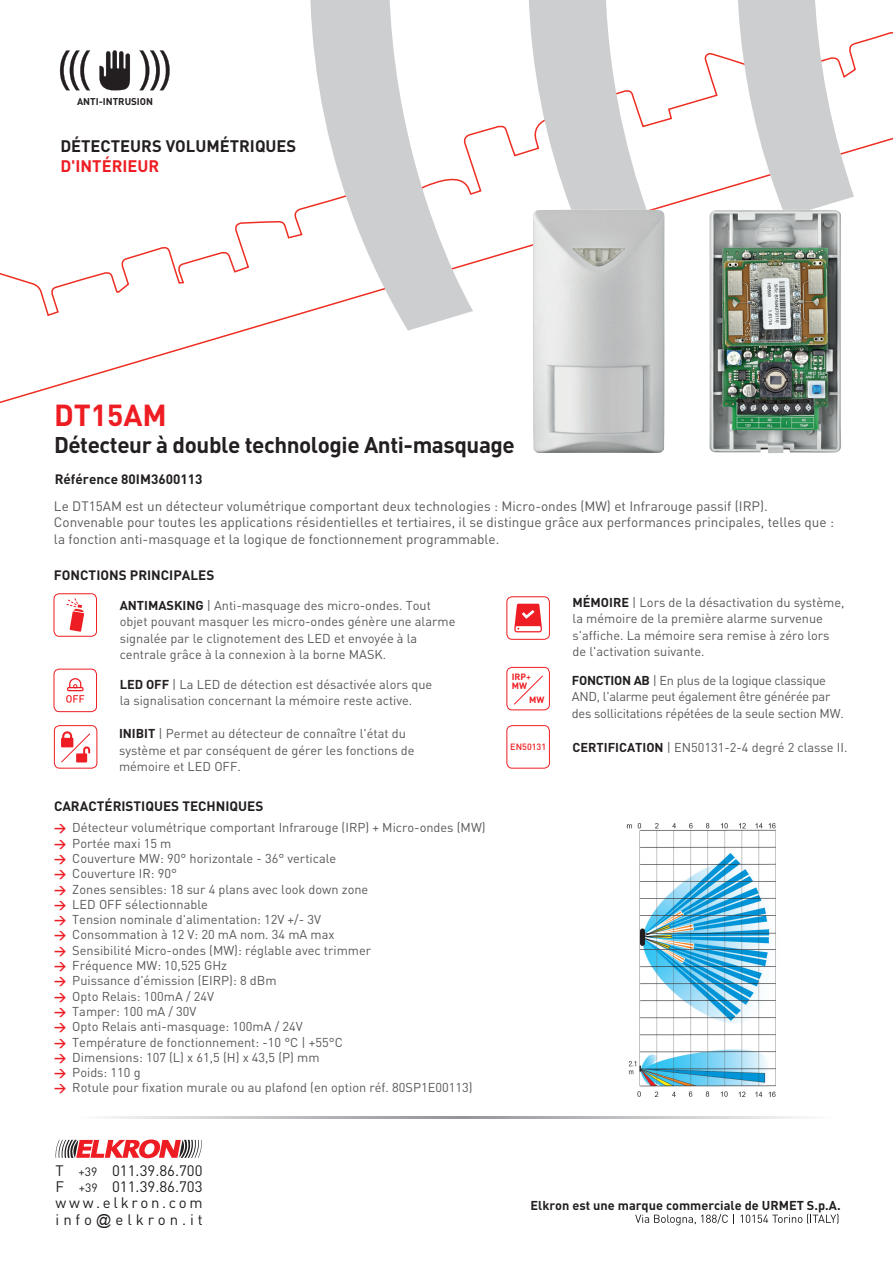
<style>
.page{position:relative;width:893px;height:1263px;background:#fff}
.page>*{position:absolute;margin:0;border:0;box-sizing:border-box;transform-origin:0 0}
.t1{font:700 30px "DIN";color:#ee1d23}
.t2{font:700 22.5px "DIN";letter-spacing:-.02em;color:#231f20}
.t3{font:700 16.5px "DIN";color:#231f20}
.t4{font:700 16.5px "DIN";color:#ee1d23}
.t5{font:15px/16.2px "DIN";letter-spacing:.18em;color:#231f20;text-align:justify}
.t6{font:13.5px/16.5px "DIN";color:#57585a}
.t7{font:700 13.5px "DIN";color:#231f20}
.t8{font:12.75px/15.3px "DIN";color:#57585a}
.t9{font:12.75px/16.5px "DIN";letter-spacing:-.02em;color:#57585a}
.t10{font:700 12.75px "DIN";color:#231f20}
.t11{font:700 9.75px "DIN";color:#231f20}
.t12{font:700 9px/9px "DIN";color:#ee1d23}
.t13{font:500 9px "DIN";color:#ee1d23}
.s1{font-weight:700;color:#231f20}
.s2{font-weight:500}
.s3{font-weight:700;font-size:12px;color:#ee1d23}
.s4{font-size:12px}
.s5{font-family:"Arial"}
</style>
<div class="page">
<div style="left:54px;top:593px;width:43px;height:44px;border:1px solid #ee1d23;border-radius:5px"></div>
<img style="left:593px;top:823px;width:209px;height:296px">
<svg style="left:56px;top:1140px;width:146px;height:18px"></svg>
<svg style="left:635px;top:1214px;width:99px;height:11px"></svg>
<svg style="left:741px;top:1213px;width:97px;height:11px"></svg>
<svg style="left:107px;top:1116px;width:695px;height:2px"></svg>
<svg style="left:59px;top:32px;width:834px;height:59px"></svg>
<svg style="left:0;top:137px;width:893px;height:267px"></svg>
<svg style="left:210px;top:0;width:263px;height:331px"></svg>
<svg style="left:443px;top:0;width:226px;height:273px"></svg>
<svg style="left:669px;top:0;width:204px;height:190px"></svg>
<div style="left:506px;top:596px;width:44px;height:44px;border:1px solid #ee1d23;border-radius:5px"></div>
<svg style="left:514px;top:604px;width:28px;height:28px"></svg>
<div style="left:60px;top:136px;width:239px;height:41px;background:#fff"></div>
<div style="left:54px;top:669px;width:43px;height:43px;border:1px solid #ee1d23;border-radius:5px"></div>
<svg style="left:66px;top:678px;width:18px;height:25px"></svg>
<img style="left:487px;top:190px;width:406px;height:264px">
<svg style="left:66px;top:598px;width:18px;height:34px"></svg>
<div style="left:54px;top:725px;width:43px;height:43px;border:1px solid #ee1d23;border-radius:5px"></div>
<svg style="left:61px;top:731px;width:30px;height:32px"></svg>
<div style="left:506px;top:667px;width:44px;height:43px;border:1px solid #ee1d23;border-radius:5px"></div>
<div style="left:506px;top:725px;width:44px;height:43px;border:1px solid #ee1d23;border-radius:5px"></div>
<svg style="left:514px;top:675px;width:29px;height:30px"></svg>
<p class="t11" style="left:77px;top:95px;width:78px">ANTI-INTRUSION</p>
<p class="t3" style="left:60px;top:136px;width:237px">DÉTECTEURS VOLUMÉTRIQUES</p>
<p class="t4" style="left:60px;top:155px;width:100px">D'INTÉRIEUR</p>
<h1 class="t1" style="left:54px;top:395px;width:114px">DT15AM</h1>
<h2 class="t2" style="left:54px;top:430px;width:462px">Détecteur à double technologie Anti-masquage</h2>
<p class="t7" style="left:55px;top:470px;width:149px">Référence 80IM3600113</p>
<p class="t6" style="left:54px;top:497px;width:782px">Le DT15AM est un détecteur volumétrique comportant deux technologies : Micro-ondes (MW) et Infrarouge passif (IRP).<br>Convenable pour toutes les applications résidentielles et tertiaires, il se distingue grâce aux performances principales, telles que : la fonction anti-masquage et la logique de fonctionnement programmable.</p>
<p class="t7" style="left:54px;top:566px;width:162px">FONCTIONS PRINCIPALES</p>
<p class="t8" style="left:120px;top:596px;width:337px;line-height:16.5px"><span class="s1">ANTIMASKING</span> | Anti-masquage des micro-ondes. Tout objet pouvant masquer les micro-ondes génère une alarme signalée par le clignotement des LED et envoyée à la centrale grâce à la connexion à la borne MASK.</p>
<p class="t8" style="left:573px;top:593px;width:273px;line-height:16.5px"><span class="s1">MÉMOIRE</span> | Lors de la désactivation du système, la mémoire de la première alarme survenue s'affiche. La mémoire sera remise à zéro lors de l'activation suivante.</p>
<p class="t12" style="left:512px;top:672px;width:21px">IRP<span class="s2">+<br></span>MW</p>
<p class="t12" style="left:529px;top:695px;width:17px">MW</p>
<p class="t8" style="left:120px;top:675px;width:314px;line-height:16.5px"><span class="s1">LED OFF</span> | La LED de détection est désactivée alors que la signalisation concernant la mémoire reste active.</p>
<p class="t9" style="left:572px;top:672px;width:273px"><span class="s1">FONCTION AB</span> | En plus de la logique classique<br>AND, l'alarme peut également être générée par des sollicitations répétées de la seule section MW.</p>
<p class="t8" style="left:119px;top:725px;width:297px;line-height:16.5px"><span class="s1">INIBIT</span> | Permet au détecteur de connaître l'état du système et par conséquent de gérer les fonctions de mémoire et LED OFF.</p>
<p class="t7" style="left:54px;top:797px;width:211px">CARACTÉRISTIQUES TECHNIQUES</p>
<p class="t8" style="left:54px;top:820px;width:433px"><span class="s3">&gt;</span> Détecteur volumétrique comportant Infrarouge (IRP) + Micro-ondes (MW) <span class="s3">&gt;</span> Portée maxi 15 m<br><span class="s3">&gt;</span> Couverture MW: 90° horizontale - 36° verticale<br><span class="s3">&gt;</span> Couverture IR: 90°<br><span class="s3">&gt;</span> Zones sensibles: 18 sur 4 plans avec look down zone<br><span class="s3">&gt;</span> LED OFF sélectionnable<br><span class="s3">&gt;</span> Tension nominale d'alimentation: 12V +/- 3V<br><span class="s3">&gt;</span> Consommation à 12 V: 20 mA nom. 34 mA max<br><span class="s3">&gt;</span> Sensibilité Micro-ondes (MW): réglable avec trimmer<br><span class="s3">&gt;</span> Fréquence MW: 10,525 GHz<br><span class="s3">&gt;</span> Puissance d'émission (EIRP): 8 dBm<br><span class="s3">&gt;</span> Opto Relais: 100mA / 24V<br><span class="s3">&gt;</span> Tamper: 100 mA / 30V<br><span class="s3">&gt;</span> Opto Relais anti-masquage: 100mA / 24V<br><span class="s3">&gt;</span> Température de fonctionnement: -10 °C | +55°C<br><span class="s3">&gt;</span> Dimensions: 107 (L) x 61,5 (H) x 43,5 (P) mm<br><span class="s3">&gt;</span> Poids: 110 g<br><span class="s3">&gt;</span> Rotule pour fixation murale ou au plafond (en option réf. 80SP1E00113)</p>
<p class="t13" style="left:510px;top:741px;width:37px">EN50131</p>
<p class="t8" style="left:573px;top:739px;width:276px"><span class="s1">CERTIFICATION</span> | EN50131-2-4 degré 2 classe II.</p>
<p class="t5" style="left:56px;top:1162px;width:149px">T <span class="s4">+39</span> 011.39.86.700<br>F <span class="s4">+39</span> 011.39.86.703 www.elkron.com info<span class="s5">@</span>elkron.it</p>
<p class="t10" style="left:530px;top:1197px;width:312px">Elkron est une marque commerciale de URMET S.p.A.</p>
</div>
